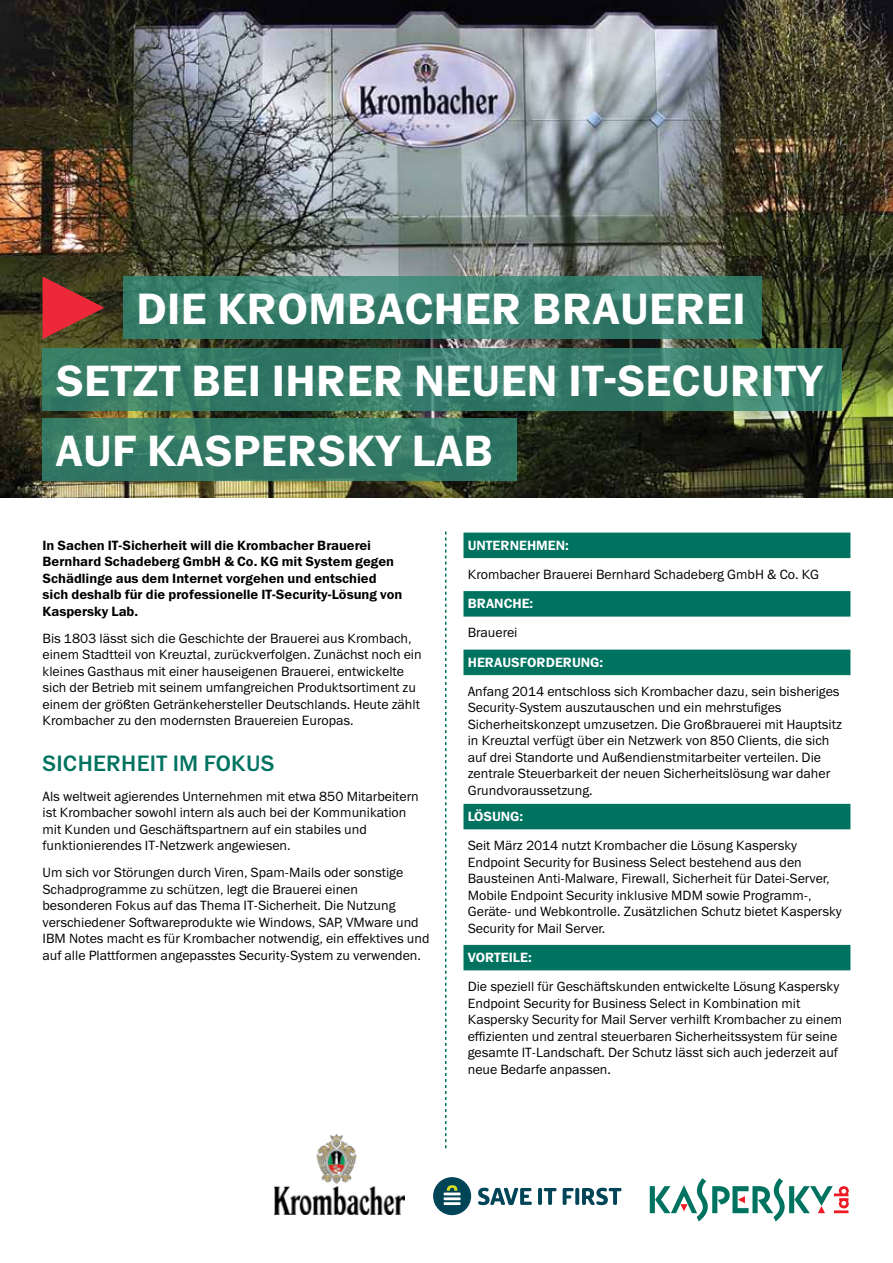
<style>
.page{position:relative;width:893px;height:1263px;background:#fff}
.page>*{position:absolute;margin:0;border:0;box-sizing:border-box;transform-origin:0 0}
.t1{font:600 44.25px "Lab Gothic";letter-spacing:.01em;color:#fff}
.t2{font:500 22.5px "Lab Gothic";letter-spacing:.01em;color:#007360}
.t3{font:13.5px/16.5px "Lab Gothic";color:#000}
.t4{font:600 13.5px/16.5px "Lab Gothic";color:#000}
.t5{font:600 13.5px "Lab Gothic";color:#fff}
</style>
<div class="page">
<img style="left:0;top:0;width:893px;height:497px">
<div style="left:463px;top:533px;width:387px;height:25px;background:#007360"></div>
<div style="left:463px;top:591px;width:387px;height:26px;background:#007360"></div>
<div style="left:463px;top:650px;width:387px;height:25px;background:#007360"></div>
<div style="left:463px;top:804px;width:387px;height:25px;background:#007360"></div>
<div style="left:463px;top:945px;width:387px;height:25px;background:#007360"></div>
<svg style="left:43px;top:348px;width:799px;height:62px;background:#367c68"></svg>
<svg style="left:123px;top:277px;width:638px;height:62px;background:#397f6d"></svg>
<svg style="left:43px;top:276px;width:62px;height:63px;background:#95352b"></svg>
<svg style="left:650px;top:1178px;width:199px;height:43px"></svg>
<svg style="left:43px;top:418px;width:474px;height:62px;background:#337965"></svg>
<img style="left:274px;top:1134px;width:130px;height:80px">
<svg style="left:445px;top:531px;width:1px;height:617px"></svg>
<svg style="left:478px;top:1188px;width:143px;height:17px"></svg>
<div style="left:433px;top:1177px;width:38px;height:38px;background:#004457;border-radius:50%"></div>
<svg style="left:447px;top:1185px;width:10px;height:6px"></svg>
<hr style="left:444px;top:1197px;width:17px;height:3px;background:#fff">
<hr style="left:444px;top:1202px;width:17px;height:3px;background:#fff">
<hr style="left:444px;top:1192px;width:17px;height:3px;background:#fff">
<h1 class="t1" style="left:136px;top:282px;width:112px">DIE krombacher</h1>
<h1 class="t1" style="left:532px;top:282px;width:27px">brauerei</h1>
<h1 class="t1" style="left:56px;top:354px;width:158px">setztbei</h1>
<h1 class="t1" style="left:272px;top:354px;width:27px">ihrer</h1>
<h1 class="t1" style="left:414px;top:354px;width:29px">neuen</h1>
<h1 class="t1" style="left:568px;top:354px;width:103px">IT-Securit</h1>
<h1 class="t1" style="left:797px;top:354px;width:27px">y</h1>
<h1 class="t1" style="left:56px;top:424px;width:28px">auf</h1>
<h1 class="t1" style="left:147px;top:424px;width:143px">Kaspersk</h1>
<h1 class="t1" style="left:376px;top:424px;width:90px">y Lab</h1>
<p class="t4" style="left:43px;top:537px;width:361px">In Sachen IT-Sicherheit will die Krombacher Brauerei Bernhard Schadeberg GmbH &amp; Co. KG mit System gegen Schädlinge aus dem Internet vorgehen und entschied sich deshalb für die professionelle IT-Security-Lösung von Kaspersky Lab.</p>
<p class="t3" style="left:43px;top:630px;width:381px">Bis 1803 lässt sich die Geschichte der Brauerei aus Krombach, einem Stadtteil von Kreuztal, zurückverfolgen. Zunächst noch ein kleines Gasthaus mit einer hauseigenen Brauerei, entwickelte sich der Betrieb mit seinem umfangreichen Produktsortiment zu einem der größten Getränkehersteller Deutschlands. Heute zählt Krombacher zu den modernsten Brauereien Europas.</p>
<h2 class="t2" style="left:43px;top:750px;width:233px">SICHERHEIT IM FOKUS</h2>
<p class="t3" style="left:43px;top:788px;width:378px">Als weltweit agierendes Unternehmen mit etwa 850 Mitarbeitern ist Krombacher sowohl intern als auch bei der Kommunikation mit Kunden und Geschäftspartnern auf ein stabiles und funktionierendes IT-Netzwerk angewiesen.</p>
<p class="t3" style="left:43px;top:864px;width:388px">Um sich vor Störungen durch Viren, Spam-Mails oder sonstige Schadprogramme zu schützen, legt die Brauerei einen besonderen Fokus auf das Thema IT-Sicherheit. Die Nutzung verschiedener Softwareprodukte wie Windows, SAP, VMware und IBM Notes macht es für Krombacher notwendig, ein effektives und auf alle Plattformen angepasstes Security-System zu verwenden.</p>
<p class="t5" style="left:468px;top:537px;width:103px">UNTERNEHMEN:</p>
<p class="t3" style="left:468px;top:566px;width:353px">Krombacher Brauerei Bernhard Schadeberg GmbH &amp; Co. KG</p>
<p class="t5" style="left:468px;top:595px;width:67px">BRANCHE:</p>
<p class="t3" style="left:468px;top:624px;width:51px">Brauerei</p>
<p class="t5" style="left:468px;top:654px;width:137px">HERAUSFORDERUNG:</p>
<p class="t3" style="left:468px;top:683px;width:376px">Anfang 2014 entschloss sich Krombacher dazu, sein bisheriges Security-System auszutauschen und ein mehrstufiges Sicherheitskonzept umzusetzen. Die Großbrauerei mit Hauptsitz in Kreuztal verfügt über ein Netzwerk von 850 Clients, die sich auf drei Standorte und Außendienstmitarbeiter verteilen. Die zentrale Steuerbarkeit der neuen Sicherheitslösung war daher Grundvoraussetzung.</p>
<p class="t5" style="left:468px;top:808px;width:57px">LÖSUNG:</p>
<p class="t3" style="left:468px;top:837px;width:375px">Seit März 2014 nutzt Krombacher die Lösung Kaspersky Endpoint Security for Business Select bestehend aus den Bausteinen Anti-Malware, Firewall, Sicherheit für Datei-Server, Mobile Endpoint Security inklusive MDM sowie Programm-, Geräte- und Webkontrolle. Zusätzlichen Schutz bietet Kaspersky Security for Mail Server.</p>
<p class="t5" style="left:468px;top:949px;width:66px">VORTEILE:</p>
<p class="t3" style="left:468px;top:978px;width:376px">Die speziell für Geschäftskunden entwickelte Lösung Kaspersky Endpoint Security for Business Select in Kombination mit Kaspersky Security for Mail Server verhilft Krombacher zu einem effizienten und zentral steuerbaren Sicherheitssystem für seine gesamte IT-Landschaft. Der Schutz lässt sich auch jederzeit auf neue Bedarfe anpassen.</p>
</div>
